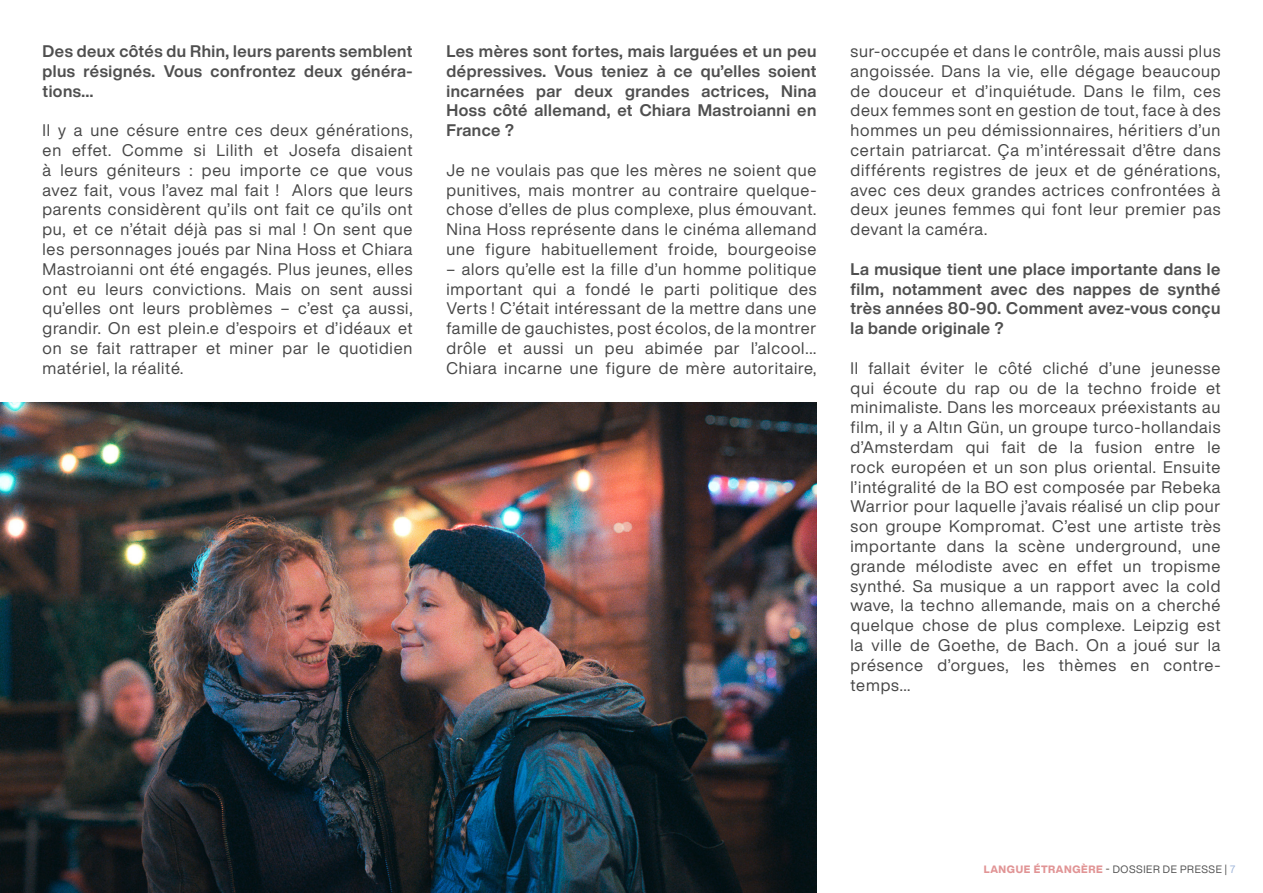
<style>
.page{position:relative;width:1263px;height:893px;background:#fff}
.page>*{position:absolute;margin:0;border:0;box-sizing:border-box;transform-origin:0 0}
.NOW_OK{font:16.5px/19.8px "Helvetica Now Display";letter-spacing:.05em;color:#474747;text-align:justify}
.QUESTIONS_NOW{font:700 16.5px/19.8px "Helvetica Now Display";letter-spacing:.03em;color:#4f4f4f;text-align:justify}
.t1{font:10.5px "Helvetica Now Display";letter-spacing:.06em;color:#4f4f4f}
.s1{font-weight:800;color:#e19495}
.s2{color:#453b31}
.s3{color:#9eb5d9}
</style>
<div class="page">
<img style="left:0;top:402px;width:816px;height:491px">
<p class="QUESTIONS_NOW" style="left:43px;top:41px;width:371px">Des deux côtés du Rhin, leurs parents semblent plus résignés. Vous confrontez deux généra&shy;tions…</p>
<p class="NOW_OK" style="left:43px;top:120px;width:371px">Il y a une césure entre ces deux générations, en effet. Comme si Lilith et Josefa disaient à leurs géniteurs : peu importe ce que vous avez fait, vous l’avez mal fait ! Alors que leurs parents considèrent qu’ils ont fait ce qu’ils ont pu, et ce n’était déjà pas si mal ! On sent que les personnages joués par Nina Hoss et Chiara Mastroianni ont été engagés. Plus jeunes, elles ont eu leurs convictions. Mais on sent aussi qu’elles ont leurs problèmes – c’est ça aussi, grandir. On est plein.e d’espoirs et d’idéaux et on se fait rattraper et miner par le quotidien matériel, la réalité.</p>
<p class="QUESTIONS_NOW" style="left:446px;top:41px;width:371px">Les mères sont fortes, mais larguées et un peu dépressives. Vous teniez à ce qu’elles soient incarnées par deux grandes actrices, Nina Hoss côté allemand, et Chiara Mastroianni en France ?</p>
<p class="NOW_OK" style="left:446px;top:160px;width:371px">Je ne voulais pas que les mères ne soient que punitives, mais montrer au contraire quelque&shy;chose d’elles de plus complexe, plus émouvant.<br>Nina Hoss représente dans le cinéma allemand une figure habituellement froide, bourgeoise</p>
<p class="NOW_OK" style="left:446px;top:259px;width:371px">– alors qu’elle est la fille d’un homme politique important qui a fondé le parti politique des Verts ! C’était intéressant de la mettre dans une famille de gauchistes, post écolos, de la montrer drôle et aussi un peu abimée par l’alcool...<br>Chiara incarne une figure de mère autoritaire,</p>
<p class="NOW_OK" style="left:850px;top:41px;width:371px">sur-occupée et dans le contrôle, mais aussi plus angoissée. Dans la vie, elle dégage beaucoup de douceur et d’inquiétude. Dans le film, ces deux femmes sont en gestion de tout, face à des hommes un peu démissionnaires, héritiers d’un certain patriarcat. Ça m’intéressait d’être dans différents registres de jeux et de générations, avec ces deux grandes actrices confrontées à deux jeunes femmes qui font leur premier pas devant la caméra.</p>
<p class="QUESTIONS_NOW" style="left:850px;top:259px;width:371px">La musique tient une place importante dans le film, notamment avec des nappes de synthé très années 80-90. Comment avez-vous conçu la bande originale ?</p>
<p class="NOW_OK" style="left:850px;top:358px;width:371px">Il fallait éviter le côté cliché d’une jeunesse qui écoute du rap ou de la techno froide et minimaliste. Dans les morceaux préexistants au film, il y a Altın Gün, un groupe turco-hollandais d’Amsterdam qui fait de la fusion entre le rock européen et un son plus oriental. Ensuite l’intégralité de la BO est composée par Rebeka Warrior pour laquelle j’avais réalisé un clip pour son groupe Kompromat. C’est une artiste très importante dans la scène underground, une grande mélodiste avec en effet un tropisme synthé. Sa musique a un rapport avec la cold wave, la techno allemande, mais on a cherché quelque chose de plus complexe. Leipzig est la ville de Goethe, de Bach. On a joué sur la présence d’orgues, les thèmes en contre&shy;temps…</p>
<p class="t1" style="left:984px;top:862px;width:253px"><span class="s1">LANGUE ÉTRANGÈRE</span> <span class="s2">-</span> DOSSIER DE PRESSE | <span class="s3">7</span></p>
</div>
